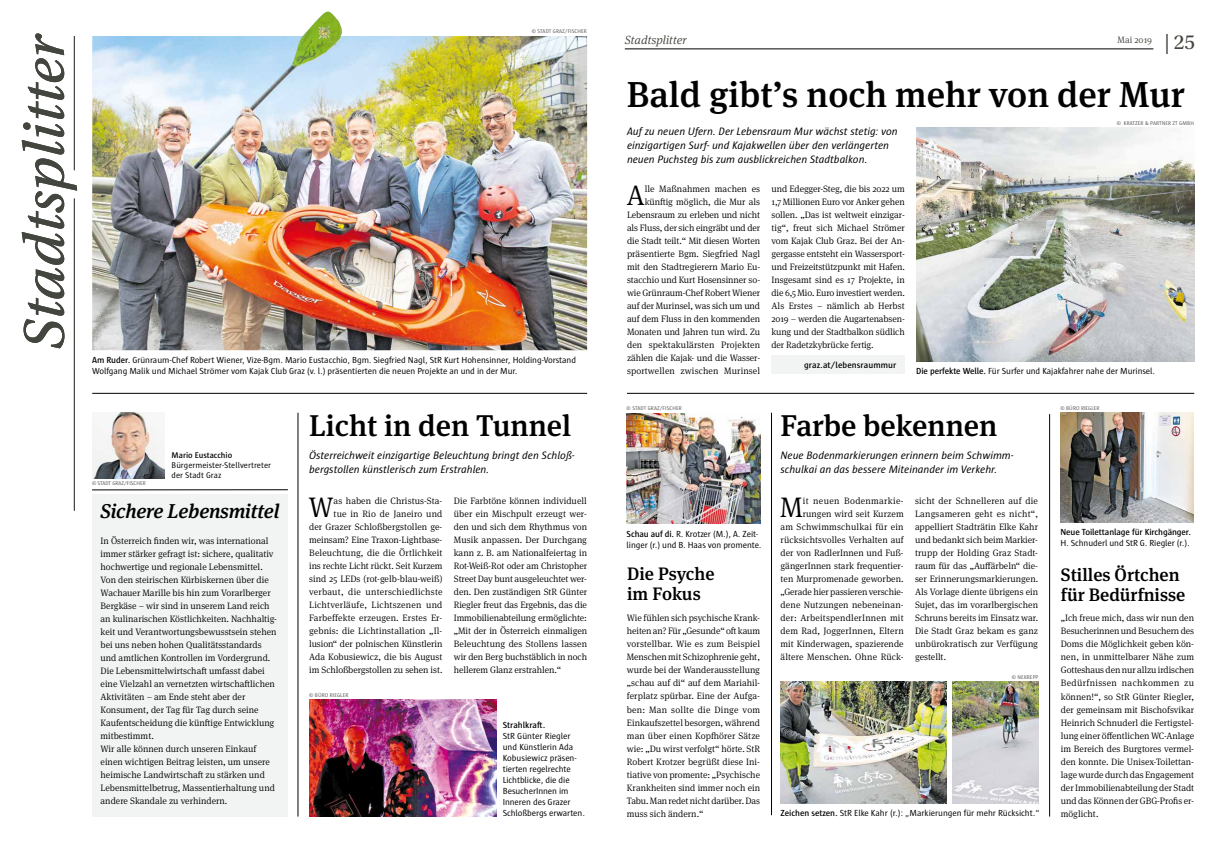
<style>
.page{position:relative;width:1214px;height:851px;background:#fff}
.page>*{position:absolute;margin:0;border:0;box-sizing:border-box;transform-origin:0 0}
.t1{font:60px "Utopia Std Capt It";letter-spacing:-.005em;color:#43463e}
.t2{font:500 36px "Meta Serif OT";color:#000}
.t3{font:500 30px "Meta Serif OT";color:#000}
.t4{font:300 28.3px "Meta Serif OT";color:#000}
.t5{font:21.4px "Utopia Std";color:#43463e}
.t6{font:italic 500 20px "Meta Serif OT";letter-spacing:-.01em;color:#000}
.t7{font:500 18px/20px "Meta Serif OT";color:#000}
.t8{font:italic 300 12px "Meta Serif OT";color:#43463e}
.t9{font:italic 11px/14px "Sun";letter-spacing:-.005em;color:#000}
.t10{font:300 9.3px/13px "Meta Serif OT";color:#000;text-align:justify}
.t11{font:300 9.3px "Meta Serif OT";color:#43463e}
.t12{font:9px/11px "Sun";letter-spacing:-.01em;color:#000}
.t13{font:600 9px "Sun";letter-spacing:-.01em;color:#000}
.t14{font:8.5px/10.2px "Sun";color:#000}
.t15{font:600 8.5px "Sun";color:#000}
.t16{font:5.5px "Sun";letter-spacing:.015em;color:#575756}
.s1{font-weight:600}
</style>
<div class="page">
<hr style="left:74px;top:198px;width:1px;height:312px;background:#43463e">
<hr style="left:74px;top:36px;width:1px;height:134px;background:#43463e">
<hr style="left:298px;top:412px;width:1px;height:404px;background:#000">
<div style="left:92px;top:494px;width:196px;height:322px;background:#f2f3f3"></div>
<hr style="left:92px;top:489px;width:196px;height:1px;background:#000">
<img style="left:92px;top:412px;width:72px;height:66px">
<img style="left:92px;top:12px;width:495px;height:338px">
<hr style="left:624px;top:49px;width:529px;height:1px;background:#000">
<hr style="left:627px;top:393px;width:567px;height:1px;background:#000">
<hr style="left:92px;top:393px;width:495px;height:1px;background:#000">
<hr style="left:771px;top:412px;width:1px;height:403px;background:#000">
<img style="left:309px;top:699px;width:188px;height:117px">
<img style="left:626px;top:413px;width:134px;height:110px">
<img style="left:952px;top:681px;width:86px;height:122px">
<img style="left:1060px;top:412px;width:133px;height:110px">
<hr style="left:1049px;top:414px;width:1px;height:402px;background:#000">
<img style="left:780px;top:681px;width:166px;height:122px">
<img style="left:916px;top:128px;width:277px;height:233px">
<div style="left:771px;top:355px;width:133px;height:19px;background:#f2f3f3"></div>
<h1 class="t1" style="left:11px;top:350px;width:319px;rotate:-90deg">Stadtsplitter</h1>
<p class="t16" style="left:531px;top:28px;width:57px">© STADT GRAZ/FISCHER</p>
<p class="t12" style="left:92px;top:354px;width:485px"><span class="s1">Am Ruder.</span> Grünraum-Chef Robert Wiener, Vize-Bgm. Mario Eustacchio, Bgm. Siegfried Nagl, StR Kurt Hohensinner, Holding-Vorstand<br>Wolfgang Malik und Michael Strömer vom Kajak Club Graz (v. l.) präsentierten die neuen Projekte an und in der Mur.</p>
<p class="t16" style="left:92px;top:480px;width:55px">© STADT GRAZ/FISCHER</p>
<p class="t15" style="left:171px;top:450px;width:62px">Mario Eustacchio</p>
<p class="t14" style="left:171px;top:460px;width:101px">Bürgermeister-Stellvertreter der Stadt Graz</p>
<h3 class="t6" style="left:101px;top:498px;width:180px">Sichere Lebensmittel</h3>
<p class="t10" style="left:101px;top:534px;width:178px;text-align:left">In Österreich finden wir, was international immer stärker gefragt ist: sichere, qualitativ hochwertige und regionale Lebensmittel.<br>Von den steirischen Kürbiskernen über die Wachauer Marille bis hin zum Vorarlberger Bergkäse – wir sind in unserem Land reich an kulinarischen Köstlichkeiten. Nachhaltig&shy;keit und Verantwortungsbewusstsein stehen bei uns neben hohen Qualitätsstandards und amtlichen Kontrollen im Vordergrund.<br>Die Lebensmittelwirtschaft umfasst dabei eine Vielzahl an vernetzten wirtschaftlichen Aktivitäten – am Ende steht aber der Konsument, der Tag für Tag durch seine Kaufentscheidung die künftige Entwicklung mitbestimmt.<br>Wir alle können durch unseren Einkauf einen wichtigen Beitrag leisten, um unsere heimische Landwirtschaft zu stärken und Lebensmittelbetrug, Massentierhaltung und andere Skandale zu verhindern.</p>
<h3 class="t3" style="left:309px;top:406px;width:263px">Licht in den Tunnel</h3>
<p class="t9" style="left:309px;top:448px;width:266px">Österreichweit einzigartige Beleuchtung bringt den Schloß&shy;bergstollen künstlerisch zum Erstrahlen.</p>
<p class="t10" style="left:309px;top:494px;width:135px;text-align:right">as haben die Christus-Sta-<br>tue in Rio de Janeiro und<br>der Grazer Schloßbergstollen ge&shy;meinsam? Eine Traxon-Lightbase-Beleuchtung, die die Örtlichkeit ins rechte Licht rückt. Seit Kurzem sind 25 LEDs (rot-gelb-blau-weiß) verbaut, die unterschiedlichste Lichtverläufe, Lichtszenen und Farbeffekte erzeugen. Erstes Er&shy;gebnis: die Lichtinstallation „Il&shy;lusion“ der polnischen Künstlerin Ada Kobusiewicz, die bis August im Schloßbergstollen zu sehen ist.</p>
<h3 class="t4" style="left:308px;top:490px;width:27px">W</h3>
<p class="t16" style="left:309px;top:691px;width:41px">© BÜRO RIEGLER</p>
<p class="t10" style="left:454px;top:494px;width:135px">Die Farbtöne können individuell über ein Mischpult erzeugt wer&shy;den und sich dem Rhythmus von Musik anpassen. Der Durchgang kann z. B. am Nationalfeiertag in Rot-Weiß-Rot oder am Christopher Street Day bunt ausgeleuchtet wer&shy;den. Den zuständigen StR Günter Riegler freut das Ergebnis, das die Immobilienabteilung ermöglichte: „Mit der in Österreich einmaligen Beleuchtung des Stollens lassen wir den Berg buchstäblich in noch hellerem Glanz erstrahlen.“</p>
<p class="t13" style="left:502px;top:720px;width:44px">Strahlkraft.</p>
<p class="t12" style="left:502px;top:730px;width:84px">StR Günter Riegler und Künstlerin Ada<br>Kobusiewicz präsen&shy;tierten regelrechte<br>Lichtblicke, die die<br>BesucherInnen im<br>Inneren des Grazer<br>Schloßbergs erwarten.</p>
<p class="t8" style="left:624px;top:33px;width:63px">Stadtsplitter</p>
<h3 class="t5" style="left:1164px;top:31px;width:32px">| 25</h3>
<p class="t11" style="left:1117px;top:34px;width:36px">Mai 2019</p>
<h2 class="t2" style="left:626px;top:72px;width:559px">Bald gibt’s noch mehr von der Mur</h2>
<p class="t9" style="left:627px;top:125px;width:272px">Auf zu neuen Ufern. Der Lebensraum Mur wächst stetig: von einzigartigen Surf- und Kajakwellen über den verlängerten neuen Puchsteg bis zum ausblickreichen Stadtbalkon.</p>
<p class="t10" style="left:627px;top:182px;width:135px;text-align:right">lle Maßnahmen machen es künftig möglich, die Mur als<br>Lebensraum zu erleben und nicht als Fluss, der sich eingräbt und der die Stadt teilt.“ Mit diesen Worten präsentierte Bgm. Siegfried Nagl mit den Stadtregierern Mario Eu&shy;stacchio und Kurt Hosensinner so&shy;wie Grünraum-Chef Robert Wiener auf der Murinsel, was sich um und auf dem Fluss in den kommenden<br>Monaten und Jahren tun wird. Zu den spektakulärsten Projekten zählen die Kajak- und die Wasser&shy;sportwellen zwischen Murinsel</p>
<h3 class="t4" style="left:626px;top:178px;width:20px">A</h3>
<p class="t10" style="left:771px;top:182px;width:135px">und Edegger-Steg, die bis 2022 um 1,7 Millionen Euro vor Anker gehen sollen. „Das ist weltweit einzigar&shy;tig“, freut sich Michael Strömer vom Kajak Club Graz. Bei der An&shy;gergasse entsteht ein Wassersport&shy;und Freizeitstützpunkt mit Hafen.<br>Insgesamt sind es 17 Projekte, in die 6,5 Mio. Euro investiert werden.<br>Als Erstes – nämlich ab Herbst 2019 – werden die Augartenabsen&shy;kung und der Stadtbalkon südlich der Radetzkybrücke fertig.</p>
<p class="t13" style="left:804px;top:360px;width:94px">graz.at/lebensraummur</p>
<p class="t16" style="left:626px;top:405px;width:57px">© STADT GRAZ/FISCHER</p>
<p class="t16" style="left:1116px;top:120px;width:79px">© KRATZER &amp; PARTNER ZT GMBH</p>
<p class="t12" style="left:916px;top:366px;width:240px"><span class="s1">Die perfekte Welle.</span> Für Surfer und Kajakfahrer nahe der Murinsel.</p>
<p class="t16" style="left:1060px;top:405px;width:41px">© BÜRO RIEGLER</p>
<p class="t12" style="left:626px;top:528px;width:136px"><span class="s1">Schau auf di.</span> R. Krotzer (M.), A. Zeit&shy;linger (r.) und B. Haas von promente.</p>
<h3 class="t7" style="left:627px;top:563px;width:89px">Die Psyche im Fokus</h3>
<p class="t10" style="left:626px;top:611px;width:135px">Wie fühlen sich psychische Krank&shy;heiten an? Für „Gesunde“ oft kaum vorstellbar. Wie es zum Beispiel Menschen mit Schizophrenie geht, wurde bei der Wanderausstellung „schau auf di“ auf dem Mariahil&shy;ferplatz spürbar. Eine der Aufga&shy;ben: Man sollte die Dinge vom Einkaufszettel besorgen, während man über einen Kopfhörer Sätze wie: „Du wirst verfolgt“ hörte. StR Robert Krotzer begrüßt diese Ini&shy;tiative von promente: „Psychische Krankheiten sind immer noch ein Tabu. Man redet nicht darüber. Das muss sich ändern.“</p>
<h3 class="t3" style="left:780px;top:406px;width:218px">Farbe bekennen</h3>
<p class="t9" style="left:780px;top:448px;width:234px">Neue Bodenmarkierungen erinnern beim Schwimm&shy;schulkai an das bessere Miteinander im Verkehr.</p>
<p class="t10" style="left:780px;top:494px;width:125px;text-align:right">it neuen Bodenmarkie&shy;rungen wird seit Kurzem<br>am Schwimmschulkai für ein rücksichtsvolles Verhalten auf der von RadlerInnen und Fuß&shy;gängerInnen stark frequentier&shy;ten Murpromenade geworben. „Gerade hier passieren verschie&shy;dene Nutzungen nebeneinan&shy;der: ArbeitspendlerInnen mit dem Rad, JoggerInnen, Eltern mit Kinderwagen, spazierende ältere Menschen. Ohne Rück-</p>
<p class="t10" style="left:914px;top:494px;width:125px">sicht der Schnelleren auf die Langsameren geht es nicht“, appelliert Stadträtin Elke Kahr und bedankt sich beim Markier&shy;trupp der Holding Graz Stadt&shy;raum für das „Auffärbeln“ die&shy;ser Erinnerungsmarkierungen.<br>Als Vorlage diente übrigens ein Sujet, das im vorarlbergischen Schruns bereits im Einsatz war.<br>Die Stadt Graz bekam es ganz unbürokratisch zur Verfügung gestellt.</p>
<h3 class="t4" style="left:780px;top:490px;width:24px">M</h3>
<p class="t16" style="left:1011px;top:673px;width:28px">© NEKREPP</p>
<p class="t12" style="left:780px;top:807px;width:260px"><span class="s1">Zeichen setzen.</span> StR Elke Kahr (r.): „Markierungen für mehr Rücksicht.“</p>
<p class="t13" style="left:1060px;top:527px;width:132px">Neue Toilettanlage für Kirchgänger.</p>
<p class="t12" style="left:1060px;top:537px;width:131px">H. Schnuderl und StR G. Riegler (r.).</p>
<h3 class="t7" style="left:1060px;top:565px;width:126px">Stilles Örtchen für Bedürfnisse</h3>
<p class="t10" style="left:1060px;top:611px;width:135px">„Ich freue mich, dass wir nun den Besucherinnen und Besuchern des Doms die Möglichkeit geben kön&shy;nen, in unmittelbarer Nähe zum Gotteshaus den nur allzu irdischen Bedürfnissen nachkommen zu können!“, so StR Günter Riegler, der gemeinsam mit Bischofsvikar Heinrich Schnuderl die Fertigstel&shy;lung einer öffentlichen WC-Anlage im Bereich des Burgtores vermel&shy;den konnte. Die Unisex-Toilettan&shy;lage wurde durch das Engagement der Immobilienabteilung der Stadt und das Können der GBG-Profis er&shy;möglicht.</p>
</div>
